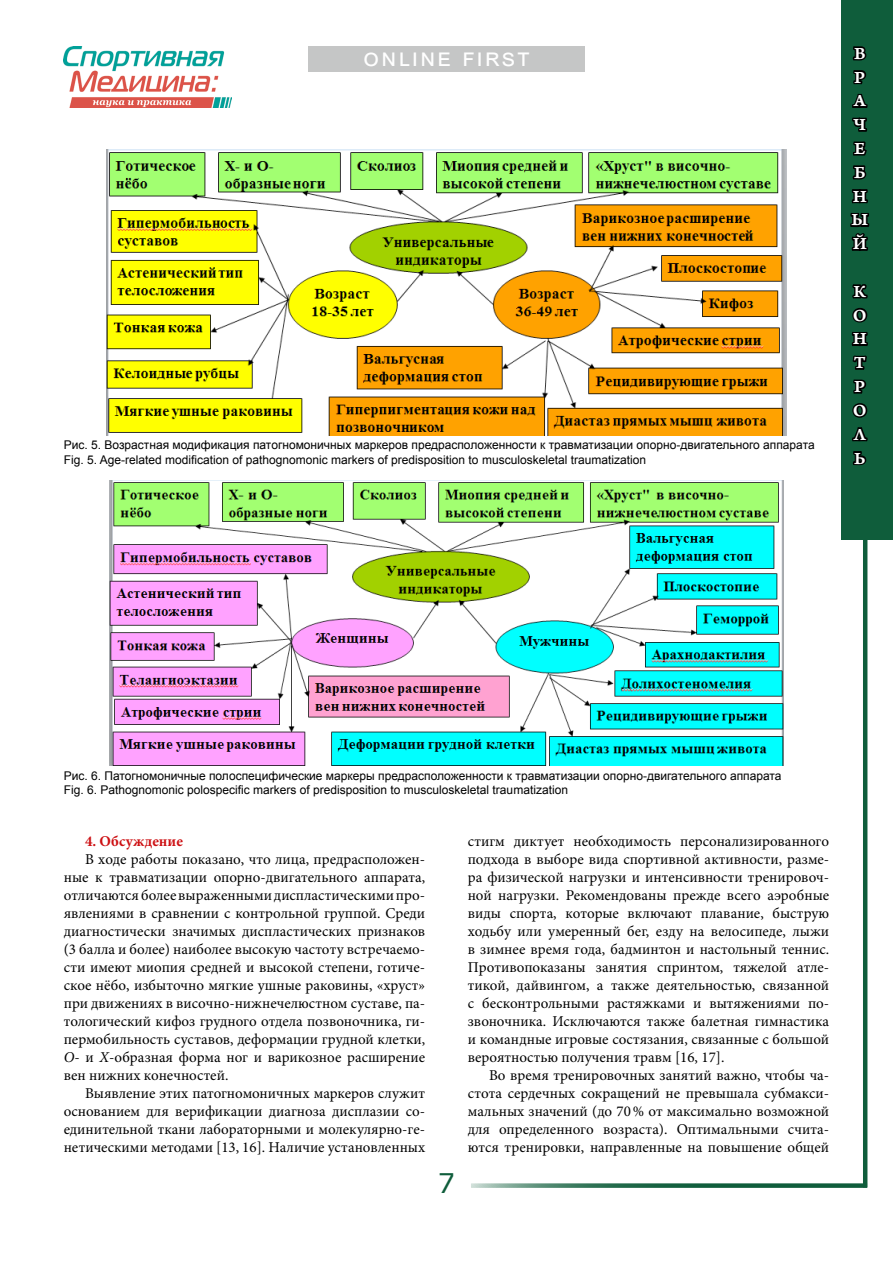
<style>
.page{position:relative;width:893px;height:1263px;background:#fff}
.page>*{position:absolute;margin:0;border:0;box-sizing:border-box;transform-origin:0 0}
.t1{font:27px "Verdana";color:#0f5d3b}
.t2{font:24px "Arial";letter-spacing:.1em;color:#fff}
.t3{font:18px/23.9px "Arno Pro Smbd Caption";color:#fff}
.osn-text{font:15px/18px "Minion Pro";color:#000;text-align:justify}
.t4{font:700 15px "Minion Pro";color:#cd1013}
.Подрисуночная_подпис{font:12px "Arial";color:#000}
.s1{font-style:italic}
</style>
<div class="page">
<hr style="left:863px;top:111px;width:4px;height:1076px;background:#0f5d3b">
<svg style="left:471px;top:1183px;width:396px;height:5px;background:#448066"></svg>
<img style="left:64px;top:47px;width:168px;height:60px">
<div style="left:841px;top:0;width:52px;height:540px;background:#0f5d3b"></div>
<svg style="left:852px;top:46px;width:15px;height:15px"></svg>
<svg style="left:852px;top:70px;width:16px;height:86px"></svg>
<svg style="left:852px;top:165px;width:15px;height:15px"></svg>
<svg style="left:851px;top:189px;width:17px;height:15px"></svg>
<svg style="left:850px;top:213px;width:20px;height:38px"></svg>
<svg style="left:851px;top:284px;width:17px;height:182px"></svg>
<img style="left:107px;top:150px;width:679px;height:285px">
<img style="left:109px;top:481px;width:675px;height:284px">
<div style="left:308px;top:46px;width:277px;height:26px;background:#c5c6c6"></div>
<h2 class="t2" style="left:364px;top:42px;width:168px">online first</h2>
<p class="Подрисуночная_подпис" style="left:64px;top:437px;width:752px">Рис. 5. Возрастная модификация патогномоничных маркеров предрасположенности к травматизации опорно-двигательного аппарата</p>
<p class="Подрисуночная_подпис" style="left:64px;top:451px;width:584px">Fig. 5. Age-related modification of pathognomonic markers of predisposition to musculoskeletal traumatization</p>
<p class="t3" style="left:851px;top:42px;width:18px">В<br>Р<br>А<br>Ч<br>Е<br>Б<br>Н<br>Ы<br>Й</p>
<p class="t3" style="left:853px;top:280px;width:16px;text-align:justify">К О Н Т Р О Л Ь</p>
<p class="Подрисуночная_подпис" style="left:64px;top:767px;width:719px">Рис. 6. Патогномоничные полоспецифические маркеры предрасположенности к травматизации опорно-двигательного аппарата</p>
<p class="Подрисуночная_подпис" style="left:64px;top:781px;width:506px">Fig. 6. Pathognomonic polospecific markers of predisposition to musculoskeletal traumatization</p>
<p class="t4" style="left:85px;top:831px;width:99px">4. Обсуждение</p>
<p class="osn-text" style="left:64px;top:850px;width:363px;text-indent:21px">В ходе работы показано, что лица, предрасположен&shy;ные к травматизации опорно-двигательного аппарата, отличаются более выраженными диспластическими про&shy;явлениями в сравнении с контрольной группой. Среди диагностически значимых диспластических признаков (3 балла и более) наиболее высокую частоту встречаемо&shy;сти имеют миопия средней и высокой степени, готиче&shy;ское нёбо, избыточно мягкие ушные раковины, «хруст» при движениях в височно-нижнечелюстном суставе, па&shy;тологический кифоз грудного отдела позвоночника, ги&shy;пермобильность суставов, деформации грудной клетки, <span class="s1">О</span>‑ и <span class="s1">Х</span>‑образная форма ног и варикозное расширение вен нижних конечностей.</p>
<p class="osn-text" style="left:64px;top:1084px;width:363px;text-indent:21px">Выявление этих патогномоничных маркеров служит основанием для верификации диагноза дисплазии со&shy;единительной ткани лабораторными и молекулярно-ге&shy;нетическими методами [13, 16]. Наличие установленных</p>
<h1 class="t1" style="left:438px;top:1165px;width:19px">7</h1>
<p class="osn-text" style="left:468px;top:832px;width:363px">стигм диктует необходимость персонализированного подхода в выборе вида спортивной активности, разме&shy;ра физической нагрузки и интенсивности тренировоч&shy;ной нагрузки. Рекомендованы прежде всего аэробные виды спорта, которые включают плавание, быструю ходьбу или умеренный бег, езду на велосипеде, лыжи в зимнее время года, бадминтон и настольный теннис.<br>Противопоказаны занятия спринтом, тяжелой атле&shy;тикой, дайвингом, а также деятельностью, связанной с бесконтрольными растяжками и вытяжениями по&shy;звоночника. Исключаются также балетная гимнастика и командные игровые состязания, связанные с большой вероятностью получения травм [16, 17].</p>
<p class="osn-text" style="left:468px;top:1066px;width:363px;text-indent:21px">Во время тренировочных занятий важно, чтобы ча&shy;стота сердечных сокращений не превышала субмакси&shy;мальных значений (до 70% от максимально возможной для определенного возраста). Оптимальными счита&shy;ются тренировки, направленные на повышение общей</p>
</div>
